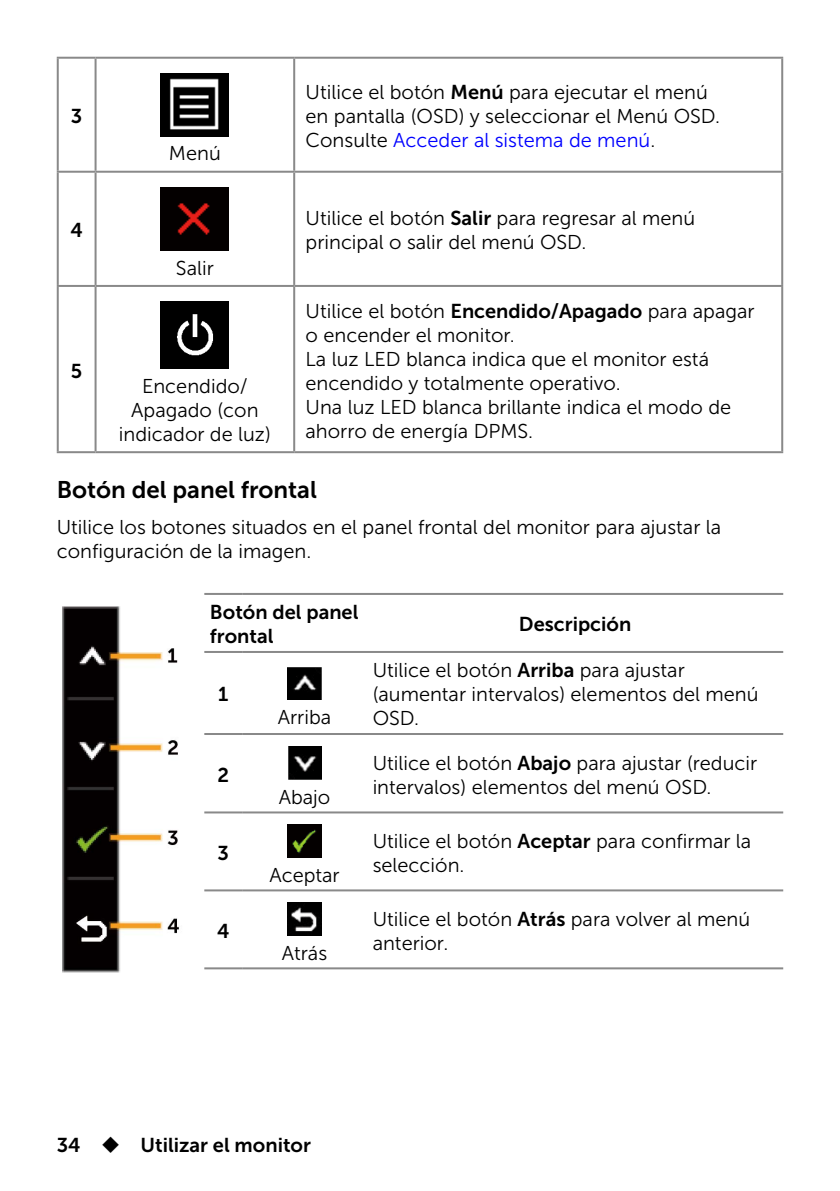
<style>
.page{position:relative;width:840px;height:1191px;background:#fff}
.page>*{position:absolute;margin:0;border:0;box-sizing:border-box;transform-origin:0 0}
.t1{font:24px "Museo Sans For Dell 700";color:#000}
.t2{font:20px/24px "Museo Sans For Dell 300";color:#000}
.t3{font:20px/24px "Museo Sans For Dell 700";color:#000}
.s1{font-family:"Museo Sans For Dell 700"}
.s2{color:#00f}
</style>
<div class="page">
<hr style="left:57px;top:57px;width:38px;height:2px;background:#898989">
<hr style="left:57px;top:59px;width:2px;height:112px;background:#898989">
<hr style="left:95px;top:57px;width:199px;height:2px;background:#898989">
<hr style="left:94px;top:59px;width:2px;height:112px;background:#898989">
<hr style="left:294px;top:57px;width:488px;height:2px;background:#898989">
<hr style="left:293px;top:59px;width:2px;height:112px;background:#898989">
<hr style="left:780px;top:59px;width:2px;height:112px;background:#898989">
<hr style="left:57px;top:171px;width:38px;height:2px;background:#898989">
<hr style="left:57px;top:173px;width:2px;height:112px;background:#898989">
<hr style="left:95px;top:171px;width:199px;height:2px;background:#898989">
<hr style="left:94px;top:173px;width:2px;height:112px;background:#898989">
<hr style="left:294px;top:171px;width:488px;height:2px;background:#898989">
<hr style="left:293px;top:173px;width:2px;height:112px;background:#898989">
<hr style="left:780px;top:173px;width:2px;height:112px;background:#898989">
<hr style="left:57px;top:285px;width:38px;height:2px;background:#898989">
<hr style="left:57px;top:287px;width:2px;height:164px;background:#898989">
<hr style="left:95px;top:285px;width:199px;height:2px;background:#898989">
<hr style="left:94px;top:287px;width:2px;height:164px;background:#898989">
<hr style="left:294px;top:285px;width:488px;height:2px;background:#898989">
<hr style="left:293px;top:287px;width:2px;height:164px;background:#898989">
<hr style="left:780px;top:287px;width:2px;height:164px;background:#898989">
<hr style="left:57px;top:451px;width:38px;height:2px;background:#898989">
<hr style="left:95px;top:451px;width:199px;height:2px;background:#898989">
<hr style="left:294px;top:451px;width:488px;height:2px;background:#898989">
<img style="left:161px;top:73px;width:68px;height:63px">
<img style="left:161px;top:187px;width:68px;height:64px">
<img style="left:161px;top:301px;width:68px;height:68px">
<hr style="left:204px;top:593px;width:38px;height:2px;background:#898989">
<hr style="left:242px;top:593px;width:125px;height:2px;background:#898989">
<hr style="left:367px;top:593px;width:415px;height:2px;background:#898989">
<hr style="left:204px;top:651px;width:38px;height:2px;background:#898989">
<hr style="left:242px;top:651px;width:125px;height:2px;background:#898989">
<hr style="left:367px;top:651px;width:415px;height:2px;background:#898989">
<hr style="left:204px;top:733px;width:38px;height:2px;background:#898989">
<hr style="left:242px;top:733px;width:125px;height:2px;background:#898989">
<hr style="left:367px;top:733px;width:415px;height:2px;background:#898989">
<hr style="left:204px;top:811px;width:38px;height:2px;background:#898989">
<hr style="left:242px;top:811px;width:125px;height:2px;background:#898989">
<hr style="left:367px;top:811px;width:415px;height:2px;background:#898989">
<hr style="left:204px;top:889px;width:38px;height:2px;background:#898989">
<hr style="left:242px;top:889px;width:125px;height:2px;background:#898989">
<hr style="left:367px;top:889px;width:415px;height:2px;background:#898989">
<hr style="left:204px;top:967px;width:38px;height:2px;background:#898989">
<hr style="left:242px;top:967px;width:125px;height:2px;background:#898989">
<hr style="left:367px;top:967px;width:415px;height:2px;background:#898989">
<img style="left:62px;top:606px;width:117px;height:366px">
<img style="left:287px;top:667px;width:34px;height:32px">
<img style="left:288px;top:746px;width:33px;height:34px">
<img style="left:287px;top:825px;width:34px;height:33px">
<img style="left:287px;top:903px;width:34px;height:33px">
<p class="t3" style="left:71px;top:104px;width:13px">3</p>
<p class="t3" style="left:70px;top:218px;width:14px">4</p>
<p class="t2" style="left:169px;top:142px;width:53px">Menú</p>
<p class="t2" style="left:176px;top:256px;width:39px">Salir</p>
<p class="t2" style="left:305px;top:80px;width:415px">Utilice el botón <span class="s1">Menú</span> para ejecutar el menú en pantalla (OSD) y seleccionar el Menú OSD.<br>Consulte <span class="s2">Acceder al sistema de menú</span>.</p>
<p class="t2" style="left:305px;top:207px;width:391px">Utilice el botón <span class="s1">Salir</span> para regresar al menú principal o salir del menú OSD.</p>
<p class="t2" style="left:305px;top:299px;width:450px">Utilice el botón <span class="s1">Encendido/Apagado</span> para apagar o encender el monitor.<br>La luz LED blanca indica que el monitor está encendido y totalmente operativo.<br>Una luz LED blanca brillante indica el modo de ahorro de energía DPMS.</p>
<p class="t1" style="left:57px;top:476px;width:261px">Botón del panel frontal</p>
<p class="t2" style="left:57px;top:515px;width:665px">Utilice los botones situados en el panel frontal del monitor para ajustar la configuración de la imagen.</p>
<p class="t3" style="left:71px;top:359px;width:13px">5</p>
<p class="t2" style="left:119px;top:374px;width:153px;text-align:center">Encendido/<br>Apagado (con indicador de luz)</p>
<p class="t3" style="left:210px;top:600px;width:150px">Botón del panel frontal</p>
<p class="t3" style="left:218px;top:682px;width:12px">1</p>
<p class="t3" style="left:217px;top:763px;width:13px">2</p>
<p class="t3" style="left:217px;top:841px;width:13px">3</p>
<p class="t3" style="left:217px;top:919px;width:14px">4</p>
<p class="t2" style="left:278px;top:705px;width:55px">Arriba</p>
<p class="t2" style="left:278px;top:785px;width:53px">Abajo</p>
<p class="t2" style="left:269px;top:863px;width:72px">Aceptar</p>
<p class="t2" style="left:282px;top:941px;width:47px">Atrás</p>
<p class="t3" style="left:518px;top:612px;width:114px">Descripción</p>
<p class="t2" style="left:372px;top:658px;width:387px">Utilice el botón <span class="s1">Arriba</span> para ajustar (aumentar intervalos) elementos del menú<br>OSD.</p>
<p class="t2" style="left:372px;top:751px;width:386px">Utilice el botón <span class="s1">Abajo</span> para ajustar (reducir intervalos) elementos del menú OSD.</p>
<p class="t2" style="left:372px;top:829px;width:380px">Utilice el botón <span class="s1">Aceptar</span> para confirmar la selección.</p>
<p class="t2" style="left:372px;top:907px;width:379px">Utilice el botón <span class="s1">Atrás</span> para volver al menú anterior.</p>
<p class="t3" style="left:57px;top:1132px;width:255px">34 ◆ Utilizar el monitor</p>
</div>
